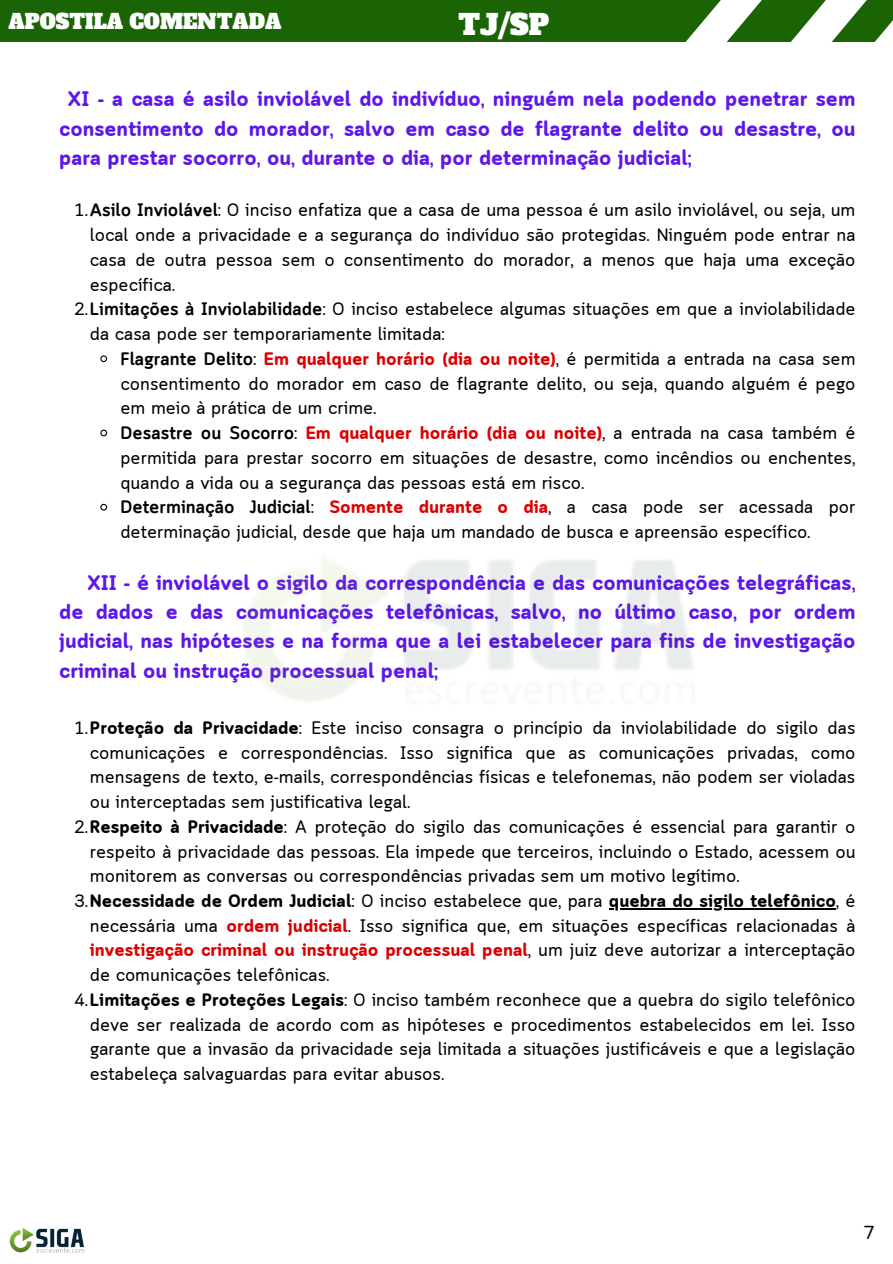
<style>
.page{position:relative;width:893px;height:1264px;background:#fff}
.page>*{position:absolute;margin:0;border:0;box-sizing:border-box;transform-origin:0 0}
.t1{font:27.75px "Alfa Slab One";color:#fff}
.t2{font:700 21px/29.2px "Cloud Soft";color:#5e17eb;text-align:justify}
.t3{font:20.25px "Alfa Slab One";color:#fff}
.t4{font:18.75px "Cloud Soft";color:#000}
.t5{font:18px/24.8px "Cloud Soft";color:#000;text-align:justify}
.s1{font-weight:600}
.s2{font-weight:700;color:#db0000}
.s3{font-weight:700}
</style>
<div class="page">
<svg style="left:0;top:0;width:892px;height:42px;background:#2f721d"></svg>
<svg style="left:100px;top:355px;width:8px;height:8px"></svg>
<svg style="left:100px;top:429px;width:8px;height:8px"></svg>
<svg style="left:100px;top:503px;width:8px;height:8px"></svg>
<hr style="left:609px;top:908px;width:226px;height:1px;background:#000">
<img style="left:9px;top:1227px;width:76px;height:26px">
<p class="t3" style="left:9px;top:8px;width:274px">APOSTILA COMENTADA</p>
<p class="t1" style="left:458px;top:6px;width:92px">TJ/SP</p>
<p class="t2" style="left:59px;top:86px;width:797px;text-indent:8px">XI - a casa é asilo inviolável do indivíduo, ninguém nela podendo penetrar sem consentimento do morador, salvo em caso de flagrante delito ou desastre, ou para prestar socorro, ou, durante o dia, por determinação judicial;</p>
<p class="t5" style="left:90px;top:199px;width:767px;text-indent:-16px">1.<span class="s1">Asilo Inviolável</span>: O inciso enfatiza que a casa de uma pessoa é um asilo inviolável, ou seja, um local onde a privacidade e a segurança do indivíduo são protegidas. Ninguém pode entrar na casa de outra pessoa sem o consentimento do morador, a menos que haja uma exceção específica.</p>
<p class="t5" style="left:90px;top:298px;width:767px;text-indent:-16px">2.<span class="s1">Limitações à Inviolabilidade</span>: O inciso estabelece algumas situações em que a inviolabilidade da casa pode ser temporariamente limitada:</p>
<p class="t5" style="left:120px;top:348px;width:736px"><span class="s1">Flagrante Delito</span>: <span class="s2">Em qualquer horário (dia ou noite)</span>, é permitida a entrada na casa sem consentimento do morador em caso de flagrante delito, ou seja, quando alguém é pego em meio à prática de um crime.</p>
<p class="t5" style="left:120px;top:422px;width:736px"><span class="s1">Desastre ou Socorro</span>: <span class="s2">Em qualquer horário (dia ou noite)</span>, a entrada na casa também é permitida para prestar socorro em situações de desastre, como incêndios ou enchentes, quando a vida ou a segurança das pessoas está em risco.</p>
<p class="t5" style="left:120px;top:496px;width:736px"><span class="s1">Determinação Judicial</span>: <span class="s2">Somente durante o dia</span>, a casa pode ser acessada por determinação judicial, desde que haja um mandado de busca e apreensão específico.</p>
<p class="t2" style="left:59px;top:570px;width:797px;text-indent:28px">XII - é inviolável o sigilo da correspondência e das comunicações telegráficas, de dados e das comunicações telefônicas, salvo, no último caso, por ordem judicial, nas hipóteses e na forma que a lei estabelecer para fins de investigação criminal ou instrução processual penal;</p>
<p class="t5" style="left:90px;top:716px;width:767px;text-indent:-16px">1.<span class="s3">Proteção da Privacidade</span>: Este inciso consagra o princípio da inviolabilidade do sigilo das comunicações e correspondências. Isso significa que as comunicações privadas, como mensagens de texto, e-mails, correspondências físicas e telefonemas, não podem ser violadas ou interceptadas sem justificativa legal.</p>
<p class="t5" style="left:90px;top:815px;width:767px;text-indent:-16px">2.<span class="s3">Respeito à Privacidade</span>: A proteção do sigilo das comunicações é essencial para garantir o respeito à privacidade das pessoas. Ela impede que terceiros, incluindo o Estado, acessem ou monitorem as conversas ou correspondências privadas sem um motivo legítimo.</p>
<p class="t5" style="left:90px;top:890px;width:767px;text-indent:-16px">3.<span class="s3">Necessidade de Ordem Judicial</span>: O inciso estabelece que, para <span class="s3">quebra do sigilo telefônico</span>, é necessária uma <span class="s2">ordem judicial</span>. Isso significa que, em situações específicas relacionadas à <span class="s2">investigação criminal ou instrução processual penal</span>, um juiz deve autorizar a interceptação de comunicações telefônicas.</p>
<p class="t5" style="left:90px;top:989px;width:767px;text-indent:-16px">4.<span class="s3">Limitações e Proteções Legais</span>: O inciso também reconhece que a quebra do sigilo telefônico deve ser realizada de acordo com as hipóteses e procedimentos estabelecidos em lei. Isso garante que a invasão da privacidade seja limitada a situações justificáveis e que a legislação estabeleça salvaguardas para evitar abusos.</p>
<p class="t4" style="left:863px;top:1221px;width:12px">7</p>
</div>
